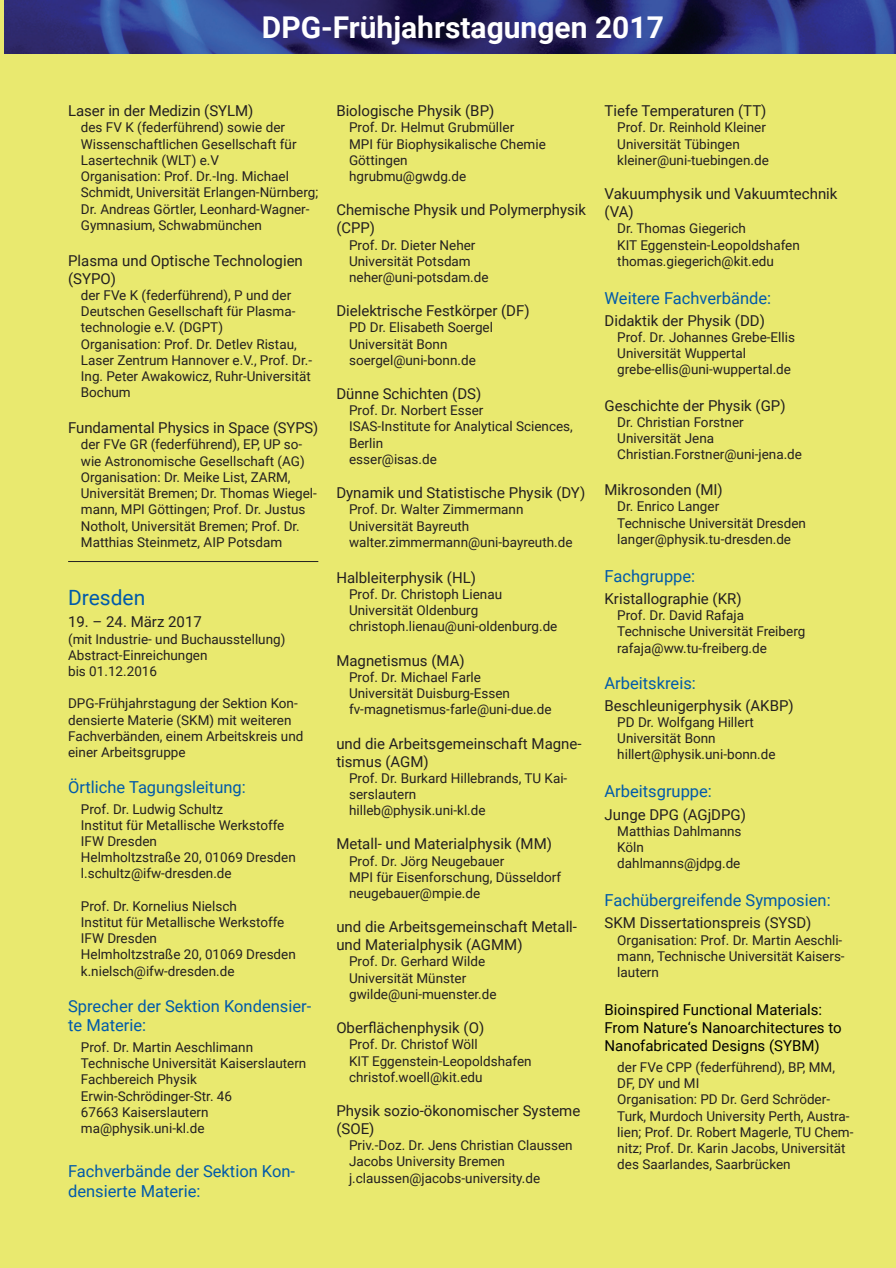
<style>
.page{position:relative;width:896px;height:1268px;background:#fff}
.page>*{position:absolute;margin:0;border:0;box-sizing:border-box;transform-origin:0 0}
.t1{font:700 30px "Roboto";color:#fff}
.t2{font:21px "Roboto";color:#015aaa}
.t3{font:16.5px/19.8px "Roboto";color:#015aaa}
.t4{font:15px/18px "Roboto";color:#231f20}
.t5{font:15px/18px "Roboto";color:#000}
.t6{font:13.5px/16.2px "Roboto";color:#231f20}
</style>
<div class="page">
<div style="left:0;top:0;width:896px;height:1267px;background:#e9e96f"></div>
<img style="left:4px;top:0;width:892px;height:54px">
<hr style="left:68px;top:561px;width:250px;height:1px;background:#231f20">
<h1 class="t1" style="left:262px;top:6px;width:404px">DPG-Frühjahrstagungen 2017</h1>
<p class="t4" style="left:68px;top:101px;width:187px">Laser in der Medizin (SYLM)</p>
<p class="t6" style="left:81px;top:119px;width:239px">des FV K (federführend) sowie der Wissenschaftlichen Gesellschaft für Lasertechnik (WLT) e.V<br>Organisation: Prof. Dr.-Ing. Michael Schmidt, Universität Erlangen-Nürnberg; Dr. Andreas Görtler, Leonhard-Wagner-Gymnasium, Schwabmünchen</p>
<p class="t4" style="left:68px;top:251px;width:236px">Plasma und Optische Technologien (SYPO)</p>
<p class="t6" style="left:81px;top:286px;width:233px">der FVe K (federführend), P und der<br>Deutschen Gesellschaft für Plasma&shy;technologie e.V. (DGPT)<br>Organisation: Prof. Dr. Detlev Ristau,<br>Laser Zentrum Hannover e.V., Prof. Dr.-<br>Ing. Peter Awakowicz, Ruhr-Universität<br>Bochum</p>
<p class="t4" style="left:68px;top:418px;width:252px">Fundamental Physics in Space (SYPS)</p>
<p class="t6" style="left:81px;top:436px;width:238px">der FVe GR (federführend), EP, UP so&shy;wie Astronomische Gesellschaft (AG)<br>Organisation: Dr. Meike List, ZARM, Universität Bremen; Dr. Thomas Wiegel&shy;mann, MPI Göttingen; Prof. Dr. Justus Notholt, Universität Bremen; Prof. Dr.<br>Matthias Steinmetz, AIP Potsdam</p>
<h2 class="t2" style="left:68px;top:582px;width:79px">Dresden</h2>
<p class="t4" style="left:68px;top:612px;width:135px">19. – 24. März 2017</p>
<p class="t6" style="left:68px;top:630px;width:219px">(mit Industrie- und Buchausstellung)<br>Abstract-Einreichungen<br>bis 01.12.2016</p>
<p class="t6" style="left:68px;top:694px;width:237px">DPG-Frühjahrstagung der Sektion Kon&shy;densierte Materie (SKM) mit weiteren Fachverbänden, einem Arbeitskreis und einer Arbeitsgruppe</p>
<p class="t3" style="left:68px;top:776px;width:179px">Örtliche Tagungsleitung:</p>
<p class="t6" style="left:81px;top:799px;width:216px">Prof. Dr. Ludwig Schultz<br>Institut für Metallische Werkstoffe<br>IFW Dresden<br>Helmholtzstraße 20, 01069 Dresden l.schultz@ifw-dresden.de</p>
<p class="t6" style="left:81px;top:897px;width:216px">Prof. Dr. Kornelius Nielsch<br>Institut für Metallische Werkstoffe<br>IFW Dresden<br>Helmholtzstraße 20, 01069 Dresden k.nielsch@ifw-dresden.de</p>
<p class="t3" style="left:68px;top:995px;width:245px">Sprecher der Sektion Kondensier&shy;te Materie:</p>
<p class="t6" style="left:81px;top:1038px;width:227px">Prof. Dr. Martin Aeschlimann<br>Technische Universität Kaiserslautern<br>Fachbereich Physik<br>Erwin-Schrödinger-Str. 46<br>67663 Kaiserslautern ma@physik.uni-kl.de</p>
<p class="t3" style="left:68px;top:1160px;width:229px">Fachverbände der Sektion Kon&shy;densierte Materie:</p>
<p class="t4" style="left:336px;top:101px;width:160px">Biologische Physik (BP)</p>
<p class="t6" style="left:349px;top:119px;width:198px">Prof. Dr. Helmut Grubmüller<br>MPI für Biophysikalische Chemie<br>Göttingen<br>hgrubmu@gwdg.de</p>
<p class="t4" style="left:336px;top:200px;width:251px">Chemische Physik und Polymerphysik (CPP)</p>
<p class="t6" style="left:349px;top:236px;width:141px">Prof. Dr. Dieter Neher<br>Universität Potsdam neher@uni-potsdam.de</p>
<p class="t4" style="left:336px;top:301px;width:195px">Dielektrische Festkörper (DF)</p>
<p class="t6" style="left:349px;top:319px;width:145px">PD Dr. Elisabeth Soergel<br>Universität Bonn soergel@uni-bonn.de</p>
<p class="t4" style="left:336px;top:384px;width:147px">Dünne Schichten (DS)</p>
<p class="t6" style="left:349px;top:402px;width:225px">Prof. Dr. Norbert Esser<br>ISAS-Institute for Analytical Sciences,<br>Berlin<br>esser@isas.de</p>
<p class="t4" style="left:336px;top:483px;width:250px">Dynamik und Statistische Physik (DY)</p>
<p class="t6" style="left:349px;top:501px;width:225px">Prof. Dr. Walter Zimmermann<br>Universität Bayreuth walter.zimmermann@uni-bayreuth.de</p>
<p class="t4" style="left:336px;top:567px;width:141px">Halbleiterphysik (HL)</p>
<p class="t6" style="left:349px;top:585px;width:210px">Prof. Dr. Christoph Lienau<br>Universität Oldenburg christoph.lienau@uni-oldenburg.de</p>
<p class="t4" style="left:336px;top:650px;width:130px">Magnetismus (MA)</p>
<p class="t6" style="left:349px;top:668px;width:204px">Prof. Dr. Michael Farle<br>Universität Duisburg-Essen fv-magnetismus-farle@uni-due.de</p>
<p class="t4" style="left:336px;top:733px;width:247px">und die Arbeitsgemeinschaft Magne&shy;tismus (AGM)</p>
<p class="t6" style="left:349px;top:769px;width:220px">Prof. Dr. Burkard Hillebrands, TU Kai&shy;serslautern<br>hilleb@physik.uni-kl.de</p>
<p class="t4" style="left:336px;top:834px;width:217px">Metall- und Materialphysik (MM)</p>
<p class="t6" style="left:349px;top:852px;width:214px">Prof. Dr. Jörg Neugebauer<br>MPI für Eisenforschung, Düsseldorf neugebauer@mpie.de</p>
<p class="t4" style="left:336px;top:917px;width:242px">und die Arbeitsgemeinschaft Metall&shy;und Materialphysik (AGMM)</p>
<p class="t6" style="left:349px;top:952px;width:149px">Prof. Dr. Gerhard Wilde<br>Universität Münster gwilde@uni-muenster.de</p>
<p class="t4" style="left:336px;top:1017px;width:149px">Oberflächenphysik (O)</p>
<p class="t6" style="left:349px;top:1035px;width:184px">Prof. Dr. Christof Wöll<br>KIT Eggenstein-Leopoldshafen christof.woell@kit.edu</p>
<p class="t4" style="left:336px;top:1100px;width:246px">Physik sozio-ökonomischer Systeme (SOE)</p>
<p class="t6" style="left:349px;top:1136px;width:225px">Priv.-Doz. Dr. Jens Christian Claussen<br>Jacobs University Bremen j.claussen@jacobs-university.de</p>
<p class="t4" style="left:605px;top:101px;width:163px">Tiefe Temperaturen (TT)</p>
<p class="t6" style="left:617px;top:119px;width:153px">Prof. Dr. Reinhold Kleiner<br>Universität Tübingen kleiner@uni-tuebingen.de</p>
<p class="t4" style="left:605px;top:184px;width:234px">Vakuumphysik und Vakuumtechnik (VA)</p>
<p class="t6" style="left:617px;top:220px;width:184px">Dr. Thomas Giegerich<br>KIT Eggenstein-Leopoldshafen thomas.giegerich@kit.edu</p>
<p class="t3" style="left:605px;top:287px;width:168px">Weitere Fachverbände:</p>
<p class="t4" style="left:605px;top:311px;width:162px">Didaktik der Physik (DD)</p>
<p class="t6" style="left:617px;top:328px;width:179px">Prof. Dr. Johannes Grebe-Ellis<br>Universität Wuppertal grebe-ellis@uni-wuppertal.de</p>
<p class="t4" style="left:605px;top:395px;width:183px">Geschichte der Physik (GP)</p>
<p class="t6" style="left:617px;top:413px;width:186px">Dr. Christian Forstner<br>Universität Jena<br>Christian.Forstner@uni-jena.de</p>
<p class="t4" style="left:605px;top:480px;width:120px">Mikrosonden (MI)</p>
<p class="t6" style="left:617px;top:498px;width:190px">Dr. Enrico Langer<br>Technische Universität Dresden langer@physik.tu-dresden.de</p>
<p class="t3" style="left:605px;top:565px;width:92px">Fachgruppe:</p>
<p class="t4" style="left:605px;top:589px;width:139px">Kristallographie (KR)</p>
<p class="t6" style="left:617px;top:606px;width:190px">Prof. Dr. David Rafaja<br>Technische Universität Freiberg rafaja@ww.tu-freiberg.de</p>
<p class="t3" style="left:605px;top:672px;width:93px">Arbeitskreis:</p>
<p class="t4" style="left:605px;top:695px;width:191px">Beschleunigerphysik (AKBP)</p>
<p class="t6" style="left:617px;top:713px;width:160px">PD Dr. Wolfgang Hillert<br>Universität Bonn hillert@physik.uni-bonn.de</p>
<p class="t3" style="left:605px;top:780px;width:109px">Arbeitsgruppe:</p>
<p class="t4" style="left:605px;top:804px;width:143px">Junge DPG (AGjDPG)</p>
<p class="t6" style="left:617px;top:822px;width:126px">Matthias Dahlmanns<br>Köln dahlmanns@jdpg.de</p>
<p class="t3" style="left:605px;top:889px;width:228px">Fachübergreifende Symposien:</p>
<p class="t4" style="left:605px;top:913px;width:208px">SKM Dissertationspreis (SYSD)</p>
<p class="t6" style="left:617px;top:930px;width:229px">Organisation: Prof. Dr. Martin Aeschli&shy;mann, Technische Universität Kaisers&shy;lautern</p>
<p class="t5" style="left:605px;top:1000px;width:239px">Bioinspired Functional Materials:<br>From Nature‘s Nanoarchitectures to<br>Nanofabricated Designs (SYBM)</p>
<p class="t6" style="left:617px;top:1058px;width:238px">der FVe CPP (federführend), BP, MM, DF, DY und MI<br>Organisation: PD Dr. Gerd Schröder-Turk, Murdoch University Perth, Austra&shy;lien; Prof. Dr. Robert Magerle, TU Chem&shy;nitz; Prof. Dr. Karin Jacobs, Universität des Saarlandes, Saarbrücken</p>
</div>
